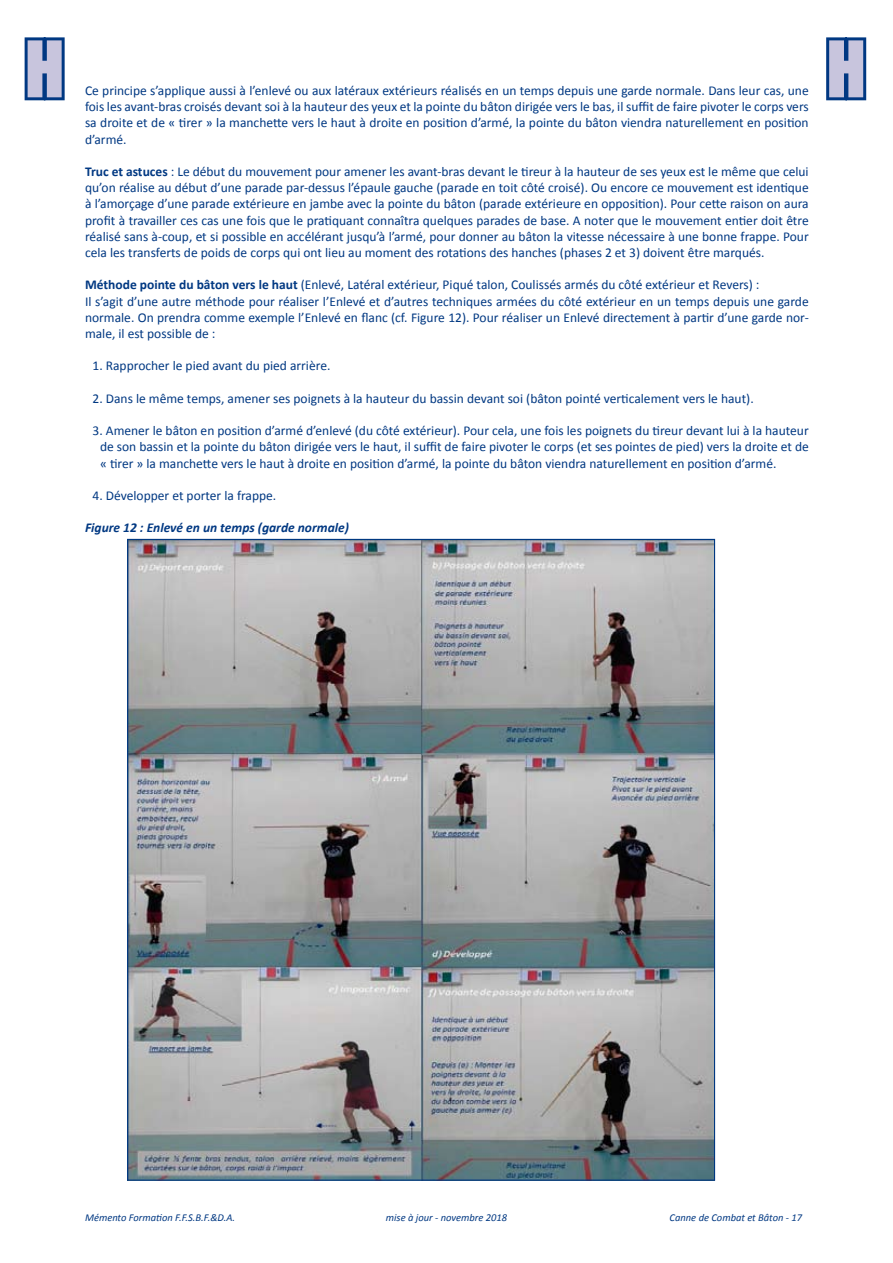
<style>
.page{position:relative;width:893px;height:1263px;background:#fff}
.page>*{position:absolute;margin:0;border:0;box-sizing:border-box;transform-origin:0 0}
.t1{font:72px "Impact";color:#c8c5dd}
.t2{font:13.5px/16.2px "Calibri";color:#003882}
.t3{font:italic 700 13.5px "Calibri";color:#003882}
.t4{font:italic 10.5px "Calibri";color:#003882}
.s1{font-weight:700}
</style>
<div class="page">
<svg style="left:24px;top:37px;width:41px;height:64px"></svg>
<svg style="left:826px;top:37px;width:41px;height:64px"></svg>
<img style="left:129px;top:541px;width:584px;height:638px">
<h1 class="t1" style="left:25px;top:13px;width:41px">H</h1>
<p class="t2" style="left:85px;top:82px;width:725px">Ce principe s’applique aussi à l’enlevé ou aux latéraux extérieurs réalisés en un temps depuis une garde normale. Dans leur cas, une fois les avant-bras croisés devant soi à la hauteur des yeux et la pointe du bâton dirigée vers le bas, il suffit de faire pivoter le corps vers</p>
<p class="t2" style="left:85px;top:115px;width:725px">sa droite et de « tirer » la manchette vers le haut à droite en position d’armé, la pointe du bâton viendra naturellement en position d’armé.</p>
<p class="t2" style="left:85px;top:163px;width:725px;text-align:justify"><span class="s1">Truc et astuces</span> : Le début du mouvement pour amener les avant-bras devant le tireur à la hauteur de ses yeux est le même que celui qu’on réalise au début d’une parade par-dessus l’épaule gauche (parade en toit côté croisé). Ou encore ce mouvement est identique à l’amorçage d’une parade extérieure en jambe avec la pointe du bâton (parade extérieure en opposition). Pour cette raison on aura profit à travailler ces cas une fois que le pratiquant connaîtra quelques parades de base. A noter que le mouvement entier doit être réalisé sans à-coup, et si possible en accélérant jusqu’à l’armé, pour donner au bâton la vitesse nécessaire à une bonne frappe. Pour cela les transferts de poids de corps qui ont lieu au moment des rotations des hanches (phases 2 et 3) doivent être marqués.</p>
<p class="t2" style="left:85px;top:277px;width:725px"><span class="s1">Méthode pointe du bâton vers le haut</span> (Enlevé, Latéral extérieur, Piqué talon, Coulissés armés du côté extérieur et Revers) :<br>Il s’agit d’une autre méthode pour réaliser l’Enlevé et d’autres techniques armées du côté extérieur en un temps depuis une garde normale. On prendra comme exemple l’Enlevé en flanc (cf. Figure 12). Pour réaliser un Enlevé directement à partir d’une garde nor&shy;male, il est possible de :</p>
<p class="t2" style="left:93px;top:358px;width:239px">1. Rapprocher le pied avant du pied arrière.</p>
<p class="t2" style="left:93px;top:390px;width:663px">2. Dans le même temps, amener ses poignets à la hauteur du bassin devant soi (bâton pointé verticalement vers le haut).</p>
<p class="t2" style="left:100px;top:423px;width:710px;text-align:justify;text-indent:-8px">3. Amener le bâton en position d’armé d’enlevé (du côté extérieur). Pour cela, une fois les poignets du tireur devant lui à la hauteur de son bassin et la pointe du bâton dirigée vers le haut, il suffit de faire pivoter le corps (et ses pointes de pied) vers la droite et de « tirer » la manchette vers le haut à droite en position d’armé, la pointe du bâton viendra naturellement en position d’armé.</p>
<p class="t2" style="left:93px;top:487px;width:185px">4. Développer et porter la frappe.</p>
<p class="t3" style="left:85px;top:519px;width:265px">Figure 12 : Enlevé en un temps (garde normale)</p>
<h1 class="t1" style="left:826px;top:13px;width:41px">H</h1>
<p class="t4" style="left:85px;top:1211px;width:152px">Mémento Formation F.F.S.B.F.&amp;D.A.</p>
<p class="t4" style="left:386px;top:1211px;width:123px">mise à jour - novembre 2018</p>
<p class="t4" style="left:670px;top:1211px;width:134px">Canne de Combat et Bâton - 17</p>
</div>
